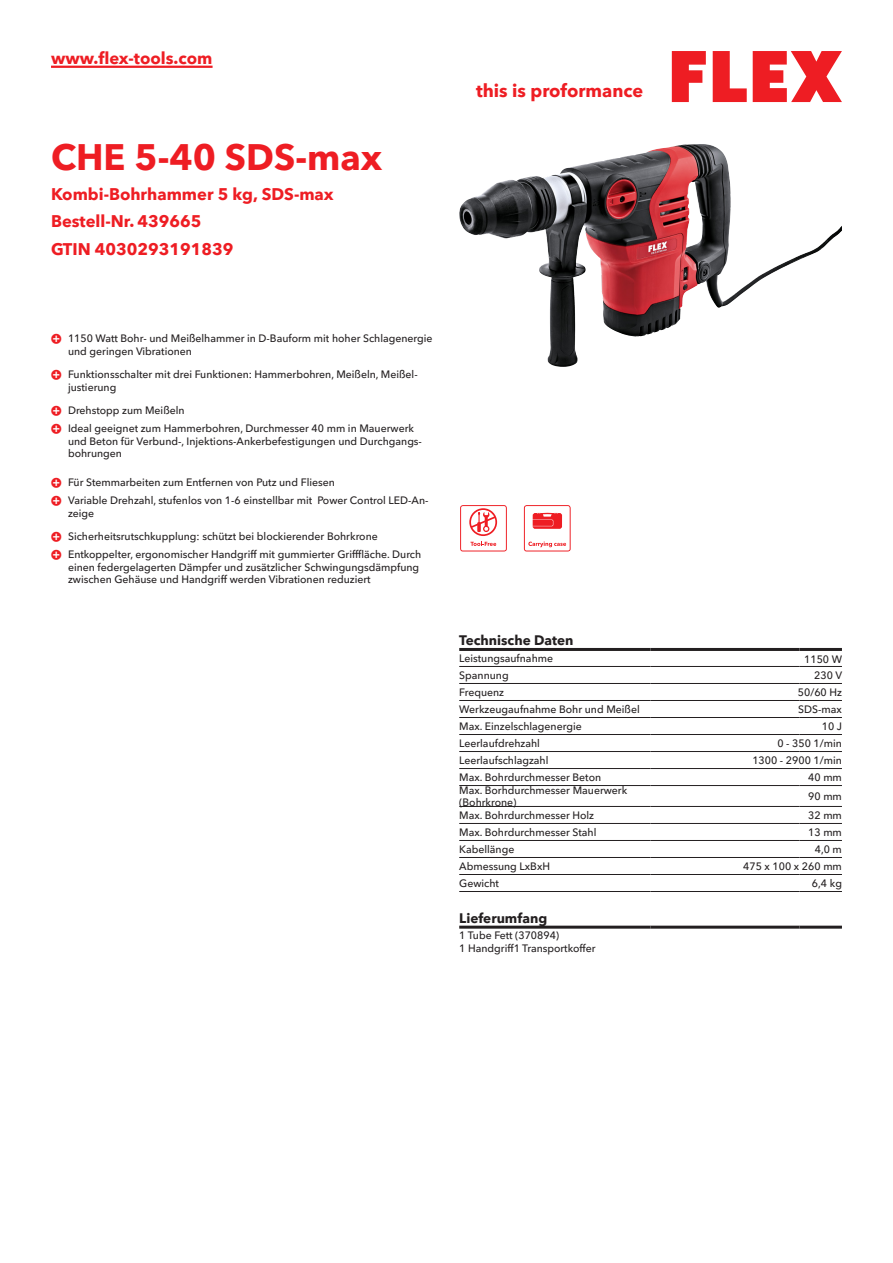
<style>
.page{position:relative;width:893px;height:1263px;background:#fff}
.page>*{position:absolute;margin:0;border:0;box-sizing:border-box;transform-origin:0 0}
.CB_AF_Product-name{font:700 36px "Avenir Next W1 G";color:#ee1d23}
.t1{font:700 18px "Avenir Next W1 G";color:#ee1d23}
.CB_AF_Product-short{font:700 16.5px "Avenir Next W1 G";color:#ee1d23}
.CB_AF_Order-number{font:700 16.5px "Avenir Next W1 G";color:#ee1d23}
.CB_AF_Table-headline{font:700 13.5px "Avenir Next W1 G";color:#231f20}
.CB_AF_Table-specific{font:500 10.5px/12.6px "Avenir Next W1 G";color:#231f20}
</style>
<div class="page">
<svg style="left:672px;top:51px;width:34px;height:51px"></svg>
<svg style="left:713px;top:51px;width:34px;height:51px"></svg>
<svg style="left:753px;top:51px;width:89px;height:51px"></svg>
<hr style="left:51px;top:66px;width:162px;height:2px;background:#ee1d23">
<img style="left:459px;top:144px;width:240px;height:202px">
<hr style="left:459px;top:666px;width:192px;height:1px;background:#231f20">
<hr style="left:651px;top:666px;width:148px;height:1px;background:#231f20">
<hr style="left:799px;top:666px;width:43px;height:1px;background:#231f20">
<hr style="left:459px;top:683px;width:192px;height:1px;background:#231f20">
<hr style="left:651px;top:683px;width:148px;height:1px;background:#231f20">
<hr style="left:799px;top:683px;width:43px;height:1px;background:#231f20">
<hr style="left:459px;top:700px;width:192px;height:1px;background:#231f20">
<hr style="left:651px;top:700px;width:148px;height:1px;background:#231f20">
<hr style="left:799px;top:700px;width:43px;height:1px;background:#231f20">
<hr style="left:459px;top:717px;width:192px;height:1px;background:#231f20">
<hr style="left:651px;top:717px;width:148px;height:1px;background:#231f20">
<hr style="left:799px;top:717px;width:43px;height:1px;background:#231f20">
<hr style="left:459px;top:734px;width:192px;height:1px;background:#231f20">
<hr style="left:651px;top:734px;width:148px;height:1px;background:#231f20">
<hr style="left:799px;top:734px;width:43px;height:1px;background:#231f20">
<hr style="left:459px;top:751px;width:192px;height:1px;background:#231f20">
<hr style="left:651px;top:751px;width:148px;height:1px;background:#231f20">
<hr style="left:799px;top:751px;width:43px;height:1px;background:#231f20">
<hr style="left:459px;top:768px;width:192px;height:1px;background:#231f20">
<hr style="left:651px;top:768px;width:148px;height:1px;background:#231f20">
<hr style="left:799px;top:768px;width:43px;height:1px;background:#231f20">
<hr style="left:459px;top:785px;width:192px;height:1px;background:#231f20">
<hr style="left:651px;top:785px;width:148px;height:1px;background:#231f20">
<hr style="left:799px;top:785px;width:43px;height:1px;background:#231f20">
<hr style="left:459px;top:806px;width:192px;height:1px;background:#231f20">
<hr style="left:651px;top:806px;width:148px;height:1px;background:#231f20">
<hr style="left:799px;top:806px;width:43px;height:1px;background:#231f20">
<hr style="left:459px;top:823px;width:192px;height:1px;background:#231f20">
<hr style="left:651px;top:823px;width:148px;height:1px;background:#231f20">
<hr style="left:799px;top:823px;width:43px;height:1px;background:#231f20">
<hr style="left:459px;top:840px;width:192px;height:1px;background:#231f20">
<hr style="left:651px;top:840px;width:148px;height:1px;background:#231f20">
<hr style="left:799px;top:840px;width:43px;height:1px;background:#231f20">
<hr style="left:459px;top:857px;width:192px;height:1px;background:#231f20">
<hr style="left:651px;top:857px;width:148px;height:1px;background:#231f20">
<hr style="left:799px;top:857px;width:43px;height:1px;background:#231f20">
<hr style="left:459px;top:874px;width:192px;height:1px;background:#231f20">
<hr style="left:651px;top:874px;width:148px;height:1px;background:#231f20">
<hr style="left:799px;top:874px;width:43px;height:1px;background:#231f20">
<hr style="left:459px;top:891px;width:192px;height:1px;background:#231f20">
<hr style="left:651px;top:891px;width:148px;height:1px;background:#231f20">
<hr style="left:799px;top:891px;width:43px;height:1px;background:#231f20">
<hr style="left:459px;top:648px;width:192px;height:3px;background:#231f20">
<hr style="left:651px;top:648px;width:148px;height:3px;background:#231f20">
<hr style="left:799px;top:648px;width:43px;height:3px;background:#231f20">
<hr style="left:459px;top:926px;width:192px;height:3px;background:#231f20">
<hr style="left:651px;top:926px;width:148px;height:3px;background:#231f20">
<hr style="left:799px;top:926px;width:43px;height:3px;background:#231f20">
<svg style="left:460px;top:505px;width:47px;height:46px"></svg>
<svg style="left:524px;top:505px;width:47px;height:46px"></svg>
<h3 class="CB_AF_Product-short" style="left:51px;top:45px;width:163px">www.flex-tools.com</h3>
<p class="CB_AF_Product-name" style="left:51px;top:128px;width:333px">CHE 5-40 SDS-max</p>
<p class="CB_AF_Product-short" style="left:51px;top:181px;width:284px">Kombi-Bohrhammer 5 kg, SDS-max</p>
<p class="CB_AF_Order-number" style="left:51px;top:208px;width:152px">Bestell-Nr. 439665</p>
<p class="CB_AF_Order-number" style="left:51px;top:236px;width:184px">GTIN 4030293191839</p>
<h2 class="t1" style="left:476px;top:77px;width:169px">this is proformance</h2>
<p class="CB_AF_Table-specific" style="left:68px;top:331px;width:366px">1150 Watt Bohr- und Meißelhammer in D-Bauform mit hoher Schlagenergie und geringen Vibrationen</p>
<p class="CB_AF_Table-specific" style="left:68px;top:367px;width:351px">Funktionsschalter mit drei Funktionen: Hammerbohren, Meißeln, Meißel&shy;justierung</p>
<p class="CB_AF_Table-specific" style="left:68px;top:403px;width:118px">Drehstopp zum Meißeln</p>
<p class="CB_AF_Table-specific" style="left:68px;top:421px;width:355px">Ideal geeignet zum Hammerbohren, Durchmesser 40 mm in Mauerwerk und Beton für Verbund-, Injektions-Ankerbefestigungen und Durchgangs&shy;bohrungen</p>
<p class="CB_AF_Table-specific" style="left:68px;top:475px;width:268px">Für Stemmarbeiten zum Entfernen von Putz und Fliesen</p>
<p class="CB_AF_Table-specific" style="left:68px;top:493px;width:362px">Variable Drehzahl, stufenlos von 1-6 einstellbar mit Power Control LED-An&shy;zeige</p>
<p class="CB_AF_Table-specific" style="left:68px;top:529px;width:311px">Sicherheitsrutschkupplung: schützt bei blockierender Bohrkrone</p>
<p class="CB_AF_Table-specific" style="left:68px;top:547px;width:355px">Entkoppelter, ergonomischer Handgriff mit gummierter Grifffläche. Durch einen federgelagerten Dämpfer und zusätzlicher Schwingungsdämpfung zwischen Gehäuse und Handgriff werden Vibrationen reduziert</p>
<p class="CB_AF_Table-headline" style="left:459px;top:630px;width:116px">Technische Daten</p>
<p class="CB_AF_Table-specific" style="left:459px;top:651px;width:95px">Leistungsaufnahme</p>
<p class="CB_AF_Table-specific" style="left:804px;top:652px;width:39px">1150 W</p>
<p class="CB_AF_Table-specific" style="left:459px;top:668px;width:51px">Spannung</p>
<p class="CB_AF_Table-specific" style="left:814px;top:668px;width:29px">230 V</p>
<p class="CB_AF_Table-specific" style="left:459px;top:685px;width:46px">Frequenz</p>
<p class="CB_AF_Table-specific" style="left:798px;top:685px;width:46px">50/60 Hz</p>
<p class="CB_AF_Table-specific" style="left:459px;top:702px;width:182px">Werkzeugaufnahme Bohr und Meißel</p>
<p class="CB_AF_Table-specific" style="left:798px;top:702px;width:45px">SDS-max</p>
<p class="CB_AF_Table-specific" style="left:459px;top:719px;width:124px">Max. Einzelschlagenergie</p>
<p class="CB_AF_Table-specific" style="left:822px;top:719px;width:22px">10 J</p>
<p class="CB_AF_Table-specific" style="left:459px;top:736px;width:82px">Leerlaufdrehzahl</p>
<p class="CB_AF_Table-specific" style="left:777px;top:736px;width:66px">0 - 350 1/min</p>
<p class="CB_AF_Table-specific" style="left:459px;top:753px;width:91px">Leerlaufschlagzahl</p>
<p class="CB_AF_Table-specific" style="left:752px;top:753px;width:91px">1300 - 2900 1/min</p>
<p class="CB_AF_Table-specific" style="left:459px;top:770px;width:144px">Max. Bohrdurchmesser Beton</p>
<p class="CB_AF_Table-specific" style="left:808px;top:770px;width:35px">40 mm</p>
<p class="CB_AF_Table-specific" style="left:459px;top:783px;width:170px">Max. Borhdurchmesser Mauerwerk (Bohrkrone)</p>
<p class="CB_AF_Table-specific" style="left:808px;top:789px;width:35px">90 mm</p>
<p class="CB_AF_Table-specific" style="left:459px;top:808px;width:136px">Max. Bohrdurchmesser Holz</p>
<p class="CB_AF_Table-specific" style="left:808px;top:808px;width:35px">32 mm</p>
<p class="CB_AF_Table-specific" style="left:459px;top:825px;width:139px">Max. Bohrdurchmesser Stahl</p>
<p class="CB_AF_Table-specific" style="left:808px;top:825px;width:35px">13 mm</p>
<p class="CB_AF_Table-specific" style="left:459px;top:842px;width:57px">Kabellänge</p>
<p class="CB_AF_Table-specific" style="left:815px;top:842px;width:29px">4,0 m</p>
<p class="CB_AF_Table-specific" style="left:459px;top:859px;width:92px">Abmessung LxBxH</p>
<p class="CB_AF_Table-specific" style="left:743px;top:859px;width:100px">475 x 100 x 260 mm</p>
<p class="CB_AF_Table-specific" style="left:459px;top:876px;width:41px">Gewicht</p>
<p class="CB_AF_Table-specific" style="left:812px;top:876px;width:32px">6,4 kg</p>
<p class="CB_AF_Table-headline" style="left:459px;top:907px;width:89px">Lieferumfang</p>
<p class="CB_AF_Table-specific" style="left:459px;top:928px;width:138px">1 Tube Fett (370894)<br>1 Handgriff1 Transportkoffer</p>
</div>
